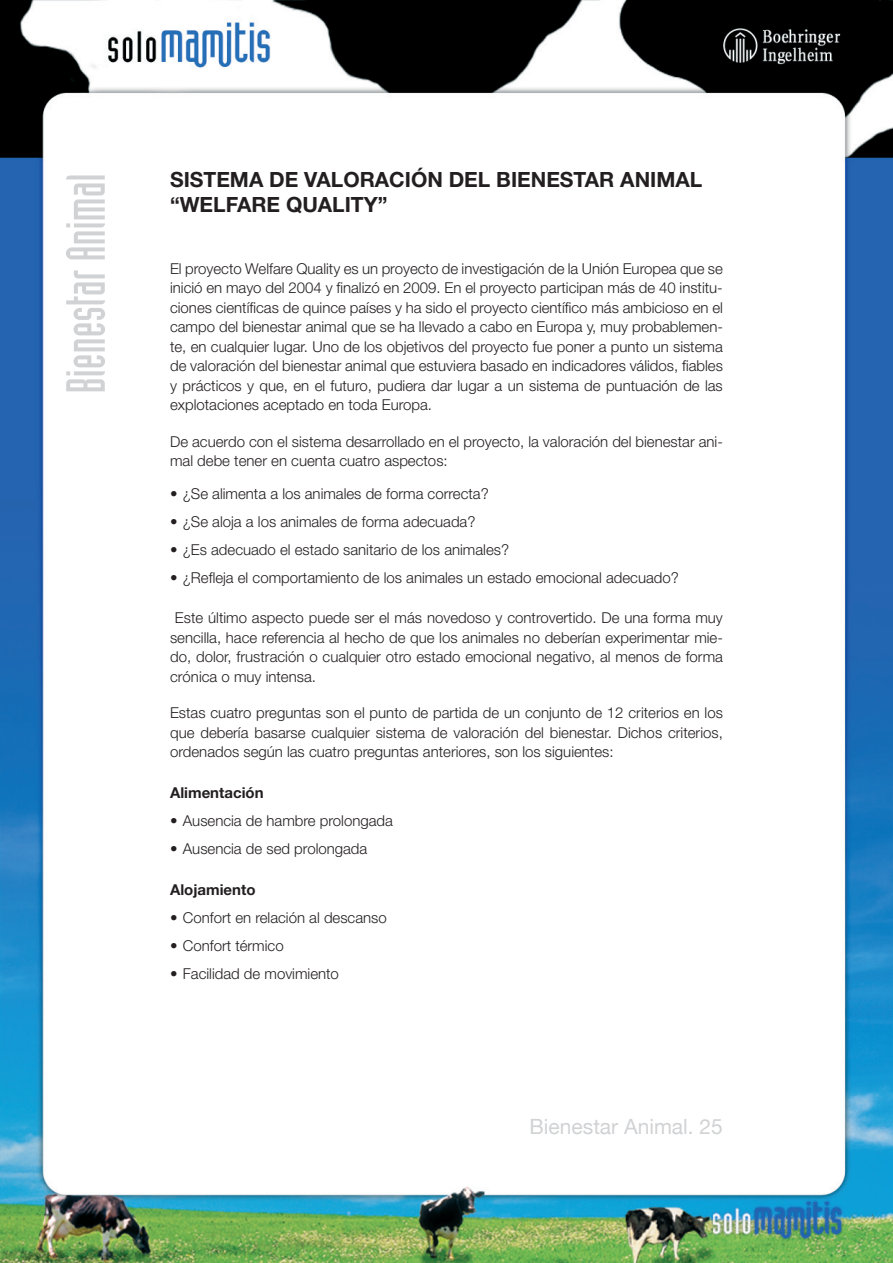
<style>
.page{position:relative;width:893px;height:1263px;background:#fff}
.page>*{position:absolute;margin:0;border:0;box-sizing:border-box;transform-origin:0 0}
.t1{font:54px "Industria Solid";color:#d1d2d4}
.t2{font:700 21px/25.2px "Helvetica Neue";color:#231f20}
.t3{font:21px "Helvetica Neue";color:#d1d2d4}
.t4{font:300 15px/19.5px "Helvetica Neue";color:#231f20;text-align:justify}
.t5{font:700 15px "Helvetica Neue";color:#231f20}
</style>
<div class="page">
<img style="left:0;top:0;width:893px;height:1263px">
<h1 class="t1" style="left:56px;top:393px;width:221px;rotate:-90deg">Bienestar Animal</h1>
<h2 class="t2" style="left:170px;top:166px;width:534px">SISTEMA DE VALORACIÓN DEL BIENESTAR ANIMAL “WELFARE QUALITY”</h2>
<p class="t4" style="left:170px;top:258px;width:554px">El proyecto Welfare Quality es un proyecto de investigación de la Unión Europea que se inició en mayo del 2004 y finalizó en 2009. En el proyecto participan más de 40 institu&shy;ciones científicas de quince países y ha sido el proyecto científico más ambicioso en el campo del bienestar animal que se ha llevado a cabo en Europa y, muy probablemen&shy;te, en cualquier lugar. Uno de los objetivos del proyecto fue poner a punto un sistema de valoración del bienestar animal que estuviera basado en indicadores válidos, fiables y prácticos y que, en el futuro, pudiera dar lugar a un sistema de puntuación de las explotaciones aceptado en toda Europa.</p>
<p class="t4" style="left:170px;top:431px;width:554px">De acuerdo con el sistema desarrollado en el proyecto, la valoración del bienestar ani&shy;mal debe tener en cuenta cuatro aspectos:</p>
<p class="t4" style="left:170px;top:483px;width:320px">• ¿Se alimenta a los animales de forma correcta?</p>
<p class="t4" style="left:170px;top:511px;width:307px">• ¿Se aloja a los animales de forma adecuada?</p>
<p class="t4" style="left:170px;top:539px;width:340px">• ¿Es adecuado el estado sanitario de los animales?</p>
<p class="t4" style="left:170px;top:567px;width:510px">• ¿Refleja el comportamiento de los animales un estado emocional adecuado?</p>
<p class="t4" style="left:170px;top:608px;width:554px;text-indent:5px">Este último aspecto puede ser el más novedoso y controvertido. De una forma muy sencilla, hace referencia al hecho de que los animales no deberían experimentar mie&shy;do, dolor, frustración o cualquier otro estado emocional negativo, al menos de forma crónica o muy intensa.</p>
<p class="t4" style="left:170px;top:703px;width:554px">Estas cuatro preguntas son el punto de partida de un conjunto de 12 criterios en los que debería basarse cualquier sistema de valoración del bienestar. Dichos criterios, ordenados según las cuatro preguntas anteriores, son los siguientes:</p>
<p class="t5" style="left:170px;top:783px;width:95px">ALIMENTACIÓN</p>
<p class="t4" style="left:170px;top:811px;width:224px">• Ausencia de hambre prolongada</p>
<p class="t4" style="left:170px;top:839px;width:199px">• Ausencia de sed prolongada</p>
<p class="t5" style="left:170px;top:880px;width:87px">ALOJAMIENTO</p>
<p class="t4" style="left:170px;top:907px;width:218px">• Confort en relación al descanso</p>
<p class="t4" style="left:170px;top:935px;width:115px">• Confort térmico</p>
<p class="t4" style="left:170px;top:963px;width:170px">• Facilidad de movimiento</p>
<h2 class="t3" style="left:530px;top:1114px;width:195px">Bienestar Animal. 25</h2>
</div>
